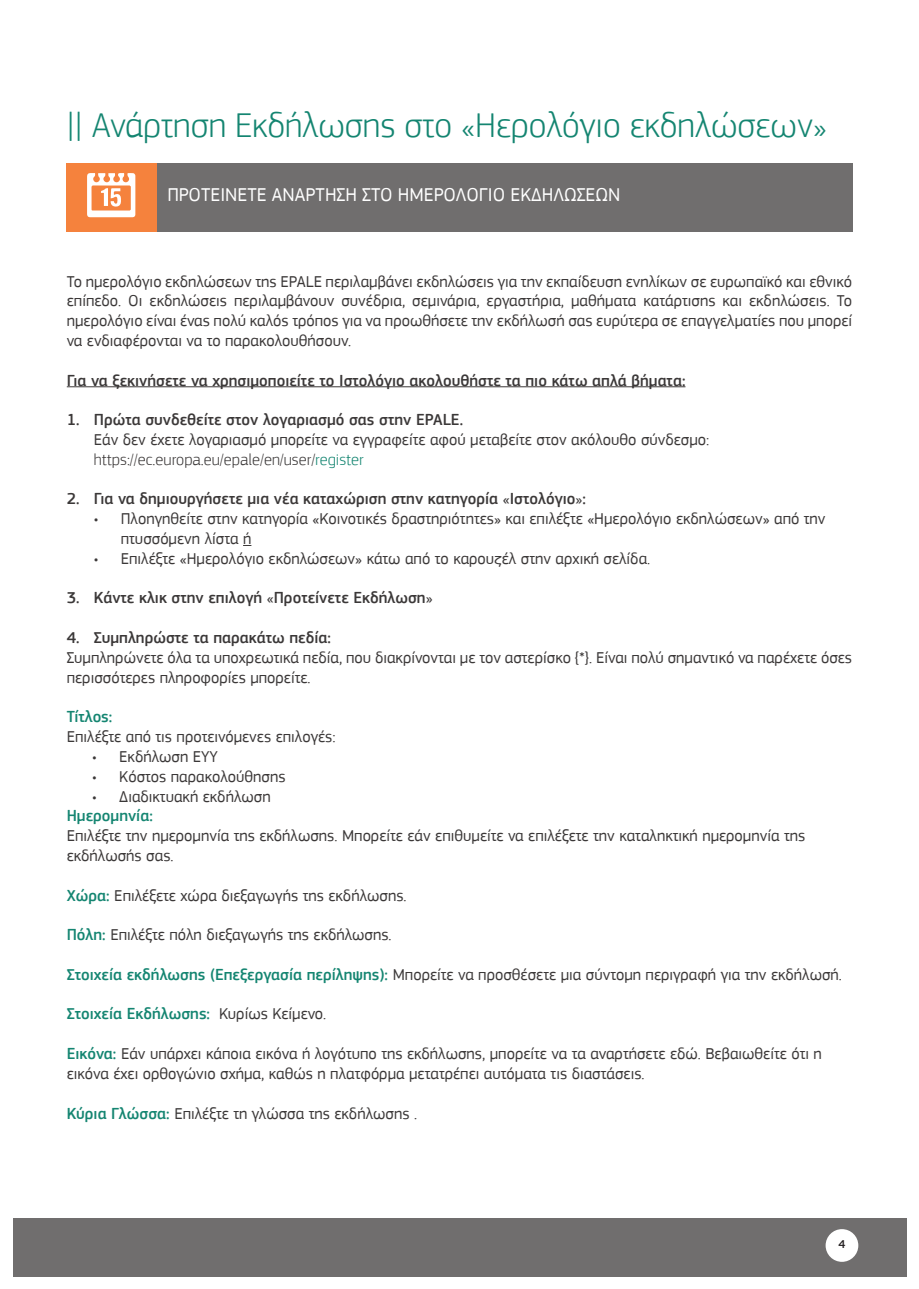
<style>
.page{position:relative;width:919px;height:1289px;background:#fff}
.page>*{position:absolute;margin:0;border:0;box-sizing:border-box;transform-origin:0 0}
.t1{font:300 36px "PF Square Sans Pro";color:#148571}
.t2{font:19.5px "PF Square Sans Pro";color:#fff}
.t3{font:16.5px/19.8px "PF Square Sans Pro";color:#3b3838}
.t4{font:500 16.5px "PF Square Sans Pro";color:#3b3838}
.t5{font:500 16.5px "PF Square Sans Pro";color:#148571}
.t6{font:500 12px "PF Square Sans Pro";color:#231f20}
.s1{font-weight:300}
.s2{font-weight:300;color:#148571}
.s3{font-weight:400}
.s4{font-weight:500;color:#148571}
.s5{font-weight:400;color:#3b3838}
</style>
<div class="page">
<hr style="left:67px;top:386px;width:618px;height:1px;background:#3b3838">
<div style="left:157px;top:163px;width:695px;height:69px;background:#706e6e"></div>
<div style="left:13px;top:1218px;width:893px;height:58px;background:#706e6e"></div>
<div style="left:825px;top:1229px;width:33px;height:32px;background:#fff;border-radius:50%"></div>
<div style="left:67px;top:163px;width:90px;height:69px;background:#f5823d"></div>
<svg style="left:87px;top:173px;width:48px;height:44px"></svg>
<h1 class="t1" style="left:67px;top:104px;width:761px">|| Ανάρτηση Εκδήλωσης στο «Ηερολόγιο εκδηλώσεων»</h1>
<p class="t2" style="left:167px;top:183px;width:454px">ΠΡΟΤΕΙΝΕΤΕ ΑΝΑΡΤΗΣΗ ΣΤΟ ΗΜΕΡΟΛΟΓΙΟ ΕΚΔΗΛΩΣΕΩΝ</p>
<p class="t3" style="left:67px;top:271px;width:786px;text-align:justify">Το ημερολόγιο εκδηλώσεων της EPALE περιλαμβάνει εκδηλώσεις για την εκπαίδευση ενηλίκων σε ευρωπαϊκό και εθνικό επίπεδο. Οι εκδηλώσεις περιλαμβάνουν συνέδρια, σεμινάρια, εργαστήρια, μαθήματα κατάρτισης και εκδηλώσεις. Το ημερολόγιο είναι ένας πολύ καλός τρόπος για να προωθήσετε την εκδήλωσή σας ευρύτερα σε επαγγελματίες που μπορεί να ενδιαφέρονται να το παρακολουθήσουν.</p>
<p class="t4" style="left:67px;top:370px;width:620px">Για να ξεκινήσετε να χρησιμοποιείτε το Ιστολόγιο ακολουθήστε τα πιο κάτω απλά βήματα:</p>
<p class="t4" style="left:67px;top:410px;width:398px">1. Πρώτα συνδεθείτε στον λογαριασμό σας στην EPALE.</p>
<p class="t3" style="left:94px;top:430px;width:617px">Εάν δεν έχετε λογαριασμό μπορείτε να εγγραφείτε αφού μεταβείτε στον ακόλουθο σύνδεσμο: <span class="s1">https://ec.europa.eu/epale/en/user/</span><span class="s2">register</span></p>
<p class="t4" style="left:67px;top:489px;width:520px">2. Για να δημιουργήσετε μια νέα καταχώριση στην κατηγορία <span class="s3">«</span>Ιστολόγιο<span class="s3">»</span>:</p>
<p class="t3" style="left:121px;top:509px;width:706px;text-indent:-27px">• Πλοηγηθείτε στην κατηγορία «Κοινοτικές δραστηριότητες» και επιλέξτε «Ημερολόγιο εκδηλώσεων» από την πτυσσόμενη λίστα ή</p>
<p class="t3" style="left:94px;top:548px;width:558px">• Επιλέξτε «Ημερολόγιο εκδηλώσεων» κάτω από το καρουζέλ στην αρχική σελίδα.</p>
<p class="t4" style="left:67px;top:588px;width:367px">3. Κάντε κλικ στην επιλογή <span class="s3">«</span>Προτείνετε Εκδήλωση<span class="s3">»</span></p>
<p class="t4" style="left:67px;top:628px;width:266px">4. Συμπληρώστε τα παρακάτω πεδία:</p>
<p class="t3" style="left:67px;top:647px;width:786px">Συμπληρώνετε όλα τα υποχρεωτικά πεδία, που διακρίνονται με τον αστερίσκο {*}. Είναι πολύ σημαντικό να παρέχετε όσες περισσότερες πληροφορίες μπορείτε.</p>
<p class="t5" style="left:67px;top:707px;width:47px">Τίτλος:</p>
<p class="t3" style="left:67px;top:727px;width:270px">Επιλέξτε από τις προτεινόμενες επιλογές:</p>
<p class="t3" style="left:92px;top:746px;width:127px">• Εκδήλωση ΕΥΥ</p>
<p class="t3" style="left:92px;top:766px;width:195px">• Κόστος παρακολούθησης</p>
<p class="t3" style="left:92px;top:786px;width:180px">• Διαδικτυακή εκδήλωση</p>
<p class="t5" style="left:67px;top:806px;width:88px">Ημερομηνία:</p>
<p class="t3" style="left:67px;top:826px;width:740px">Επιλέξτε την ημερομηνία της εκδήλωσης. Μπορείτε εάν επιθυμείτε να επιλέξετε την καταληκτική ημερομηνία της εκδήλωσής σας.</p>
<p class="t3" style="left:67px;top:885px;width:341px"><span class="s4">Χώρα:</span> Επιλέξετε χώρα διεξαγωγής της εκδήλωσης.</p>
<p class="t3" style="left:67px;top:925px;width:326px"><span class="s4">Πόλη:</span> Επιλέξτε πόλη διεξαγωγής της εκδήλωσης.</p>
<p class="t3" style="left:67px;top:964px;width:776px"><span class="s4">Στοιχεία εκδήλωσης (Επεξεργασία περίληψης):</span> Μπορείτε να προσθέσετε μια σύντομη περιγραφή για την εκδήλωσή.</p>
<p class="t5" style="left:67px;top:1004px;width:261px">Στοιχεία Εκδήλωσης: <span class="s5">Κυρίως Κείμενο.</span></p>
<p class="t3" style="left:67px;top:1043px;width:756px"><span class="s4">Εικόνα:</span> Εάν υπάρχει κάποια εικόνα ή λογότυπο της εκδήλωσης, μπορείτε να τα αναρτήσετε εδώ. Βεβαιωθείτε ότι η εικόνα έχει ορθογώνιο σχήμα, καθώς η πλατφόρμα μετατρέπει αυτόματα τις διαστάσεις.</p>
<p class="t3" style="left:67px;top:1103px;width:352px"><span class="s4">Κύρια Γλώσσα:</span> Επιλέξτε τη γλώσσα της εκδήλωσης .</p>
<p class="t6" style="left:838px;top:1237px;width:8px">4</p>
</div>
